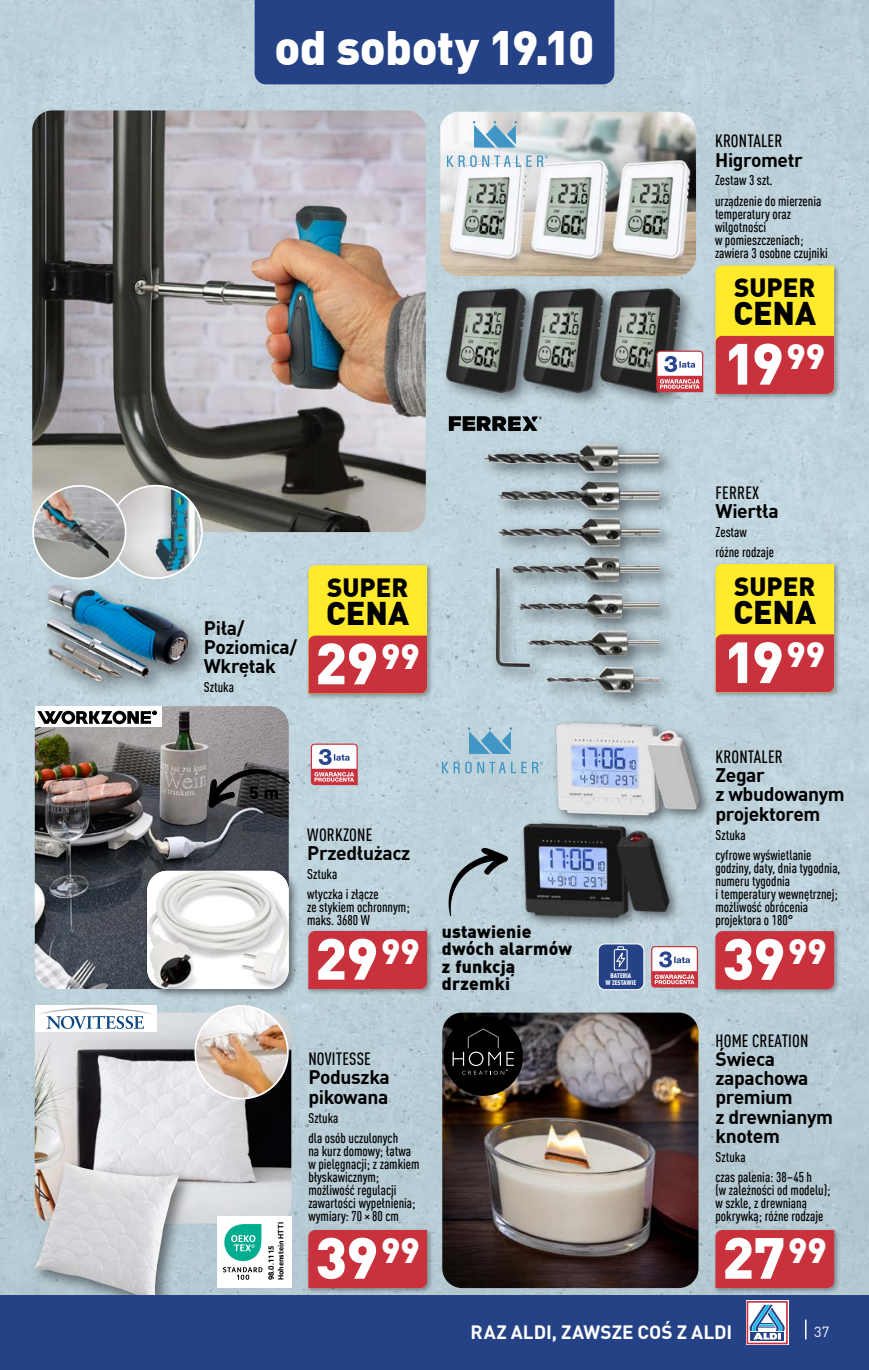
<style>
.page{position:relative;width:869px;height:1370px;background:#fff}
.page>*{position:absolute;margin:0;border:0;box-sizing:border-box;transform-origin:0 0}
.t1{font:900 57.23px "DIN Pro";letter-spacing:-.01em;color:#fff}
.t2{font:900 47.25px "DIN Pro";letter-spacing:-.01em;color:#fff}
.t3{font:900 32.2px "DIN Pro";color:#000}
.t4{font:900 25.9px "DIN Pro";color:#000}
.t5{font:700 19.25px/19.2px "DIN Pro";letter-spacing:-.02em;color:#000}
.t6{font:700 18.9px "DIN Pro";letter-spacing:.005em;color:#fff}
.t7{font:500 condensed 17.5px "DIN Pro";letter-spacing:.01em;color:#000}
.t8{font:900 17.5px/17.5px "DIN Pro";letter-spacing:.01em;color:#000}
.t9{font:14.35px "DIN Pro";color:#fff}
.t10{font:500 condensed 14px/13.1px "DIN Pro";color:#000}
.t11{font:700 8.05px/9.6px "Foco";color:#000}
.t12{font:900 condensed 6.65px/6.6px "DIN Pro";letter-spacing:.01em;color:#fff;text-align:center}
</style>
<div class="page">
<img style="left:1px;top:0;width:867px;height:1295px">
<img style="left:0;top:0;width:1px;height:1369px">
<img style="left:536px;top:707px;width:176px;height:123px">
<img style="left:503px;top:807px;width:179px;height:126px">
<img style="left:440px;top:112px;width:255px;height:164px">
<div style="left:479px;top:438px;width:197px;height:271px;background:#000;opacity:.5"></div>
<img style="left:483px;top:444px;width:113px;height:16px">
<img style="left:35px;top:706px;width:253px;height:282px">
<img style="left:32px;top:110px;width:393px;height:422px">
<div style="left:40px;top:578px;width:169px;height:123px;background:#000;opacity:.5"></div>
<img style="left:47px;top:585px;width:140px;height:95px">
<img style="left:35px;top:1012px;width:256px;height:211px">
<div style="left:29px;top:1156px;width:166px;height:163px;background:#000;opacity:.5"></div>
<img style="left:34px;top:1162px;width:145px;height:133px">
<img style="left:442px;top:1012px;width:256px;height:275px">
<img style="left:195px;top:1005px;width:93px;height:93px;border-radius:46px">
<div style="left:194px;top:1005px;width:94px;height:94px;border:2px solid #fff;border-radius:50%"></div>
<div style="left:441px;top:282px;width:255px;height:127px;background:#000;opacity:.5"></div>
<img style="left:446px;top:288px;width:233px;height:104px">
<img style="left:109px;top:485px;width:93px;height:92px">
<div style="left:108px;top:484px;width:95px;height:95px;border:2px solid #fff;border-radius:50%"></div>
<img style="left:33px;top:486px;width:93px;height:92px;border-radius:46px">
<div style="left:32px;top:485px;width:94px;height:94px;border:2px solid #fff;border-radius:50%"></div>
<div style="left:143px;top:866px;width:156px;height:133px;background:#000;opacity:.5"></div>
<img style="left:147px;top:870px;width:141px;height:118px">
<div style="left:306px;top:1227px;width:127px;height:66px;background:#000;opacity:.3"></div>
<div style="left:308px;top:1229px;width:119px;height:58px;background:#c9323c"></div>
<div style="left:306px;top:928px;width:127px;height:66px;background:#000;opacity:.3"></div>
<div style="left:308px;top:930px;width:119px;height:58px;background:#c9323c"></div>
<div style="left:712px;top:928px;width:128px;height:66px;background:#000;opacity:.3"></div>
<div style="left:715px;top:931px;width:118px;height:58px;background:#c9323c"></div>
<div style="left:712px;top:1227px;width:128px;height:66px;background:#000;opacity:.3"></div>
<div style="left:715px;top:1229px;width:118px;height:58px;background:#c9323c"></div>
<div style="left:35px;top:1005px;width:121px;height:26px;background:#fff"></div>
<svg style="left:39px;top:1007px;width:113px;height:21px"></svg>
<div style="left:217px;top:1215px;width:74px;height:72px;background:#fff"></div>
<svg style="left:224px;top:1224px;width:37px;height:36px"></svg>
<svg style="left:223px;top:1267px;width:39px;height:12px"></svg>
<svg style="left:441px;top:761px;width:102px;height:12px"></svg>
<svg style="left:467px;top:727px;width:45px;height:26px"></svg>
<svg style="left:446px;top:155px;width:102px;height:12px"></svg>
<svg style="left:472px;top:121px;width:45px;height:27px"></svg>
<svg style="left:650px;top:945px;width:47px;height:42px"></svg>
<svg style="left:656px;top:350px;width:47px;height:42px"></svg>
<svg style="left:310px;top:743px;width:47px;height:42px"></svg>
<svg style="left:446px;top:847px;width:63px;height:69px;background:#9fb0b8"></svg>
<svg style="left:208px;top:766px;width:82px;height:42px;background:#434244"></svg>
<div style="left:597px;top:943px;width:46px;height:46px;background:#254286;border-radius:7px"></div>
<div style="left:597px;top:943px;width:47px;height:47px;border:1px solid #fff;border-radius:7px"></div>
<svg style="left:613px;top:946px;width:14px;height:24px"></svg>
<div style="left:443px;top:1016px;width:80px;height:79px;background:#000;border-radius:50%"></div>
<svg style="left:452px;top:1028px;width:61px;height:46px"></svg>
<svg style="left:448px;top:416px;width:93px;height:15px"></svg>
<div style="left:35px;top:706px;width:126px;height:20px;background:#fff"></div>
<svg style="left:37px;top:710px;width:119px;height:14px"></svg>
<div style="left:712px;top:263px;width:128px;height:137px;background:#000;opacity:.3"></div>
<svg style="left:715px;top:265px;width:118px;height:129px;background:#e69734"></svg>
<div style="left:306px;top:563px;width:127px;height:136px;background:#000;opacity:.3"></div>
<svg style="left:308px;top:565px;width:119px;height:128px;background:#e69733"></svg>
<div style="left:712px;top:561px;width:128px;height:137px;background:#000;opacity:.3"></div>
<svg style="left:715px;top:564px;width:118px;height:128px;background:#e69733"></svg>
<div style="left:254px;top:0;width:360px;height:84px;background:#254286"></div>
<div style="left:1px;top:1295px;width:867px;height:74px;background:#254286"></div>
<svg style="left:746px;top:1300px;width:42px;height:44px"></svg>
<svg style="left:746px;top:1300px;width:41px;height:43px"></svg>
<hr style="left:804px;top:1319px;width:2px;height:20px;background:#fff">
<h2 class="t2" style="left:274px;top:10px;width:321px">od soboty 19.10</h2>
<h3 class="t5" style="left:204px;top:617px;width:95px">Piła/<br>Poziomica/<br>Wkrętak</h3>
<p class="t10" style="left:204px;top:680px;width:32px">Sztuka</p>
<h3 class="t4" style="left:327px;top:566px;width:83px">SUPER</h3>
<h3 class="t3" style="left:326px;top:587px;width:84px">CENA</h3>
<h1 class="t1" style="left:315px;top:617px;width:106px">29<sup>99</sup></h1>
<p class="t7" style="left:714px;top:128px;width:69px">KRONTALER</p>
<h3 class="t5" style="left:714px;top:149px;width:89px">Higrometr</h3>
<p class="t10" style="left:714px;top:169px;width:108px;line-height:20.1px">Zestaw 3 szt. urządzenie do mierzenia</p>
<p class="t10" style="left:714px;top:206px;width:114px">temperatury oraz wilgotności<br>w pomieszczeniach; zawiera 3 osobne czujniki</p>
<h3 class="t4" style="left:733px;top:267px;width:83px">SUPER</h3>
<h3 class="t3" style="left:733px;top:288px;width:84px">CENA</h3>
<h1 class="t1" style="left:723px;top:318px;width:103px">19<sup>99</sup></h1>
<p class="t7" style="left:715px;top:480px;width:45px">FERREX</p>
<h3 class="t5" style="left:715px;top:500px;width:65px">Wiertła</h3>
<p class="t10" style="left:715px;top:521px;width:60px;line-height:20.1px">Zestaw różne rodzaje</p>
<h3 class="t4" style="left:733px;top:565px;width:83px">SUPER</h3>
<h3 class="t3" style="left:733px;top:586px;width:84px">CENA</h3>
<h1 class="t1" style="left:723px;top:616px;width:103px">19<sup>99</sup></h1>
<p class="t8" style="left:249px;top:782px;width:32px">5 m</p>
<p class="t11" style="left:266px;top:1279px;width:59px;rotate:-90deg">98.0.1115<br>Hohenstein HTTI</p>
<p class="t7" style="left:715px;top:744px;width:69px">KRONTALER</p>
<h3 class="t5" style="left:715px;top:764px;width:131px">Zegar<br>z wbudowanym projektorem</h3>
<p class="t10" style="left:715px;top:823px;width:97px;line-height:20.1px">Sztuka<br>cyfrowe wyświetlanie</p>
<p class="t10" style="left:715px;top:860px;width:126px">godziny, daty, dnia tygodnia, numeru tygodnia<br>i temperatury wewnętrznej; możliwość obrócenia projektora o 180°</p>
<p class="t7" style="left:307px;top:822px;width:67px">WORKZONE</p>
<h3 class="t5" style="left:307px;top:842px;width:105px">Przedłużacz</h3>
<p class="t10" style="left:307px;top:863px;width:73px;line-height:20.1px">Sztuka<br>wtyczka i złącze</p>
<p class="t10" style="left:307px;top:899px;width:104px">ze stykiem ochronnym; maks. 3680 W</p>
<p class="t8" style="left:441px;top:921px;width:131px">ustawienie dwóch alarmów z funkcją drzemki</p>
<h1 class="t1" style="left:315px;top:913px;width:106px">29<sup>99</sup></h1>
<h1 class="t1" style="left:722px;top:913px;width:106px">39<sup>99</sup></h1>
<p class="t12" style="left:605px;top:971px;width:32px">BATERIA<br>W ZESTAWIE</p>
<p class="t7" style="left:308px;top:1046px;width:64px">NOVITESSE</p>
<h3 class="t5" style="left:308px;top:1066px;width:83px">Poduszka pikowana</h3>
<p class="t10" style="left:308px;top:1106px;width:91px;line-height:20.1px">Sztuka<br>dla osób uczulonych</p>
<p class="t10" style="left:308px;top:1143px;width:113px">na kurz domowy; łatwa w pielęgnacji; z zamkiem błyskawicznym; możliwość regulacji zawartości wypełnienia; wymiary: 70 × 80 cm</p>
<h1 class="t1" style="left:315px;top:1211px;width:106px">39<sup>99</sup></h1>
<p class="t7" style="left:715px;top:1027px;width:94px">HOME CREATION</p>
<h3 class="t5" style="left:715px;top:1047px;width:119px">Świeca zapachowa premium<br>z drewnianym knotem</h3>
<p class="t10" style="left:715px;top:1145px;width:98px;line-height:20.1px">Sztuka<br>czas palenia: 38–45 h</p>
<p class="t10" style="left:715px;top:1182px;width:117px">(w zależności od modelu); w szkle, z drewnianą pokrywką; różne rodzaje</p>
<h1 class="t1" style="left:722px;top:1211px;width:106px">27<sup>99</sup></h1>
<h3 class="t6" style="left:470px;top:1317px;width:263px">RAZ ALDI, ZAWSZE COŚ Z ALDI</h3>
<p class="t9" style="left:813px;top:1320px;width:17px">37</p>
<p class="t9" style="left:812px;top:1320px;width:17px">25</p>
</div>
